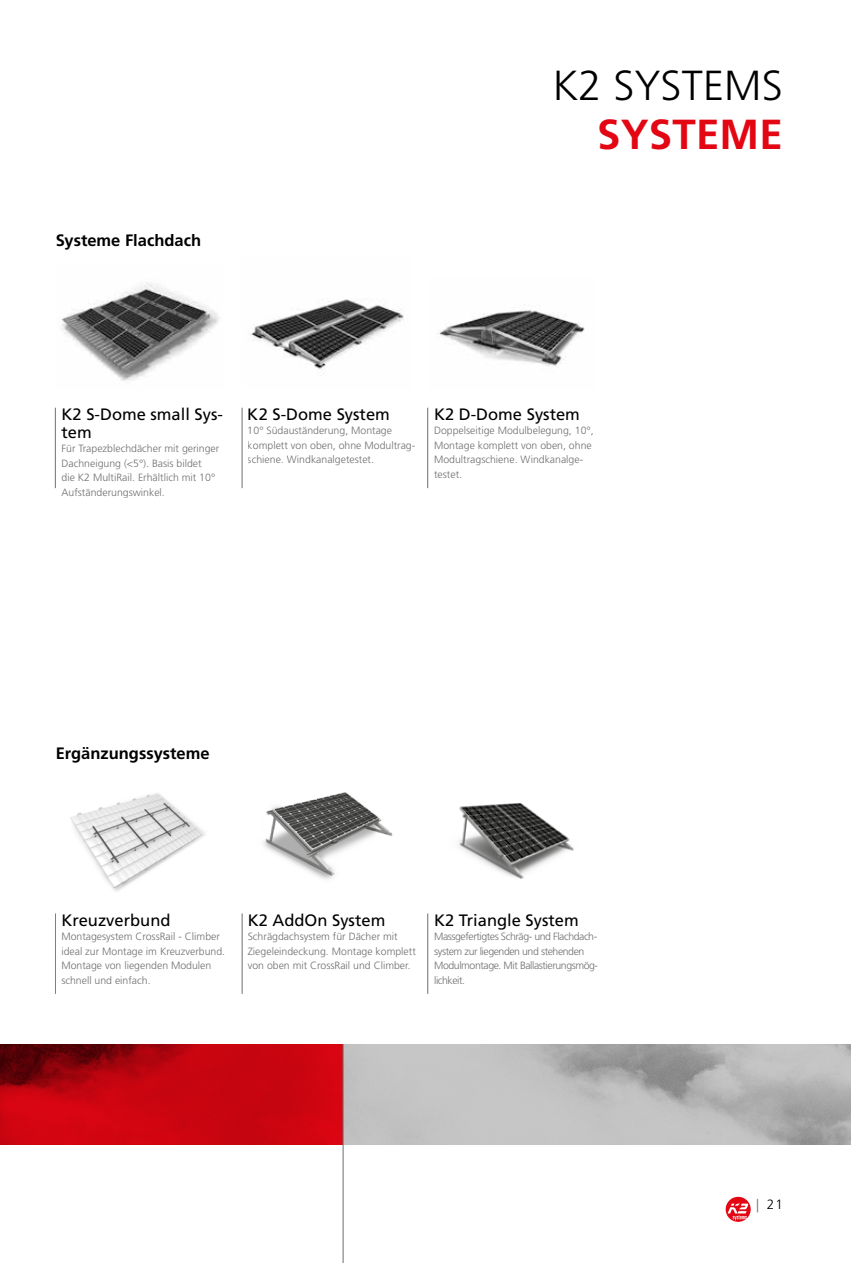
<style>
.page{position:relative;width:851px;height:1263px;background:#fff}
.page>*{position:absolute;margin:0;border:0;box-sizing:border-box;transform-origin:0 0}
.t1{font:300 42px "Frutiger LT";letter-spacing:.005em;color:#000}
.t2{font:700 42px "Frutiger LT";letter-spacing:.005em;color:#e30613}
.t3{font:16.5px/18px "Frutiger LT";color:#000}
.t4{font:700 16.5px "Frutiger LT";color:#000}
.t5{font:300 13.5px "Frutiger LT";color:#000}
.t6{font:300 10.5px/14.4px "Frutiger LT";color:#706f6f}
.t7{font:300 10.5px/14.4px "Frutiger LT";letter-spacing:-.04em;color:#706f6f}
.s1{color:#706f6f}
</style>
<div class="page">
<svg style="left:0;top:1044px;width:342px;height:101px;background:#bd040f"></svg>
<svg style="left:343px;top:1044px;width:507px;height:101px;background:#b9b9b9"></svg>
<div style="left:725px;top:1197px;width:25px;height:25px;background:#e30613;border-radius:50%"></div>
<svg style="left:727px;top:1203px;width:21px;height:17px"></svg>
<hr style="left:342px;top:1044px;width:1px;height:219px;background:#706f6f">
<hr style="left:55px;top:913px;width:1px;height:81px;background:#706f6f">
<hr style="left:242px;top:913px;width:1px;height:81px;background:#706f6f">
<hr style="left:427px;top:913px;width:1px;height:81px;background:#706f6f">
<img style="left:61px;top:282px;width:159px;height:99px">
<img style="left:250px;top:298px;width:154px;height:71px">
<img style="left:437px;top:310px;width:148px;height:56px">
<img style="left:263px;top:792px;width:130px;height:87px">
<hr style="left:55px;top:408px;width:1px;height:80px;background:#706f6f">
<hr style="left:242px;top:408px;width:1px;height:80px;background:#706f6f">
<hr style="left:427px;top:408px;width:1px;height:80px;background:#706f6f">
<img style="left:70px;top:793px;width:135px;height:99px">
<img style="left:458px;top:803px;width:116px;height:76px">
<h2 class="t4" style="left:55px;top:231px;width:147px">Systeme Flachdach</h2>
<h1 class="t1" style="left:552px;top:61px;width:232px">K2 SYSTEMS</h1>
<h1 class="t2" style="left:597px;top:110px;width:187px">SYSTEME</h1>
<h2 class="t3" style="left:62px;top:405px;width:163px">K2 S-Dome small Sys&shy;tem</h2>
<p class="t6" style="left:62px;top:442px;width:159px">Für Trapezblechdächer mit geringer<br>Dachneigung (&lt;5°). Basis bildet<br>die K2 MultiRail. Erhältlich mit 10°<br>Aufständerungswinkel.</p>
<h2 class="t3" style="left:248px;top:405px;width:144px">K2 S-Dome System</h2>
<p class="t6" style="left:248px;top:424px;width:169px">10° Südauständerung, Montage komplett von oben, ohne Modultrag&shy;schiene. Windkanalgetestet.</p>
<h2 class="t3" style="left:434px;top:405px;width:147px">K2 D-Dome System</h2>
<p class="t6" style="left:434px;top:424px;width:161px">Doppelseitige Modulbelegung, 10°,<br>Montage komplett von oben, ohne<br>Modultragschiene. Windkanalge&shy;testet.</p>
<h2 class="t4" style="left:56px;top:743px;width:156px">Ergänzungssysteme</h2>
<h2 class="t3" style="left:61px;top:911px;width:111px">Kreuzverbund</h2>
<p class="t6" style="left:61px;top:930px;width:165px">Montagesystem CrossRail - Climber ideal zur Montage im Kreuzverbund.<br>Montage von liegenden Modulen schnell und einfach.</p>
<h2 class="t3" style="left:248px;top:911px;width:139px">K2 AddOn System</h2>
<p class="t6" style="left:248px;top:930px;width:170px">Schrägdachsystem für Dächer mit<br>Ziegeleindeckung. Montage komplett von oben mit CrossRail und Climber.</p>
<h2 class="t3" style="left:434px;top:911px;width:146px">K2 Triangle System</h2>
<p class="t7" style="left:434px;top:930px;width:165px">Massgefertigtes Schräg- und Flachdach&shy;system zur liegenden und stehenden<br>Modulmontage. Mit Ballastierungsmög&shy;lichkeit.</p>
<p class="t5" style="left:756px;top:1196px;width:28px"><span class="s1">|</span> 21</p>
</div>
